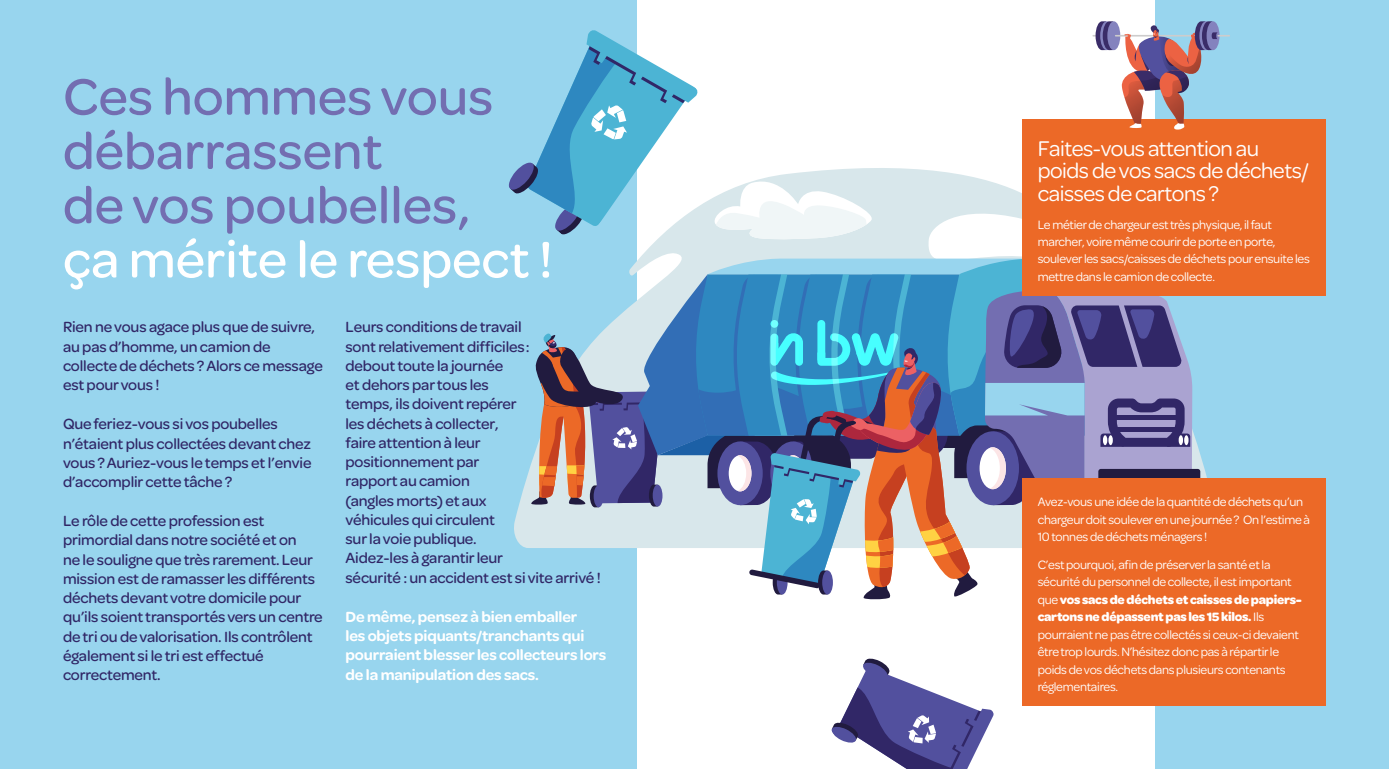
<style>
.page{position:relative;width:1389px;height:769px;background:#fff}
.page>*{position:absolute;margin:0;border:0;box-sizing:border-box;transform-origin:0 0}
.t1{font:500 54.25px/54.2px "Omnes";color:#736eb1}
.t2{font:500 54.25px "Omnes";color:#fff}
.t3{font:22.75px/22.8px "Omnes";letter-spacing:-.02em;color:#fff}
.t4{font:500 15.75px/19.2px "Omnes";letter-spacing:-.01em;color:#312767}
.t5{font:600 15.75px/19.2px "Omnes";letter-spacing:-.01em;color:#fff}
.t6{font:12.95px/17.5px "Omnes";letter-spacing:-.02em;color:#fff}
.s1{font-weight:700}
</style>
<div class="page">
<div style="left:0;top:0;width:636px;height:769px;background:#98d5ee"></div>
<div style="left:1156px;top:0;width:233px;height:769px;background:#98d5ee"></div>
<div style="left:1023px;top:119px;width:303px;height:177px;background:#ec6927"></div>
<div style="left:1023px;top:479px;width:303px;height:227px;background:#ec6927"></div>
<svg style="left:508px;top:21px;width:722px;height:579px"></svg>
<svg style="left:831px;top:658px;width:163px;height:111px"></svg>
<h1 class="t1" style="left:63px;top:66px;width:432px">Ces hommes vous débarrassent<br>de vos poubelles,</h1>
<h1 class="t2" style="left:63px;top:222px;width:491px">ça mérite le respect !</h1>
<p class="t4" style="left:63px;top:317px;width:261px">Rien ne vous agace plus que de suivre, au pas d’homme, un camion de collecte de déchets ? Alors ce message est pour vous !</p>
<p class="t4" style="left:63px;top:413px;width:250px">Que feriez-vous si vos poubelles n’étaient plus collectées devant chez vous ? Auriez-vous le temps et l’envie d’accomplir cette tâche ?</p>
<p class="t4" style="left:63px;top:510px;width:261px">Le rôle de cette profession est primordial dans notre société et on<br>ne le souligne que très rarement. Leur mission est de ramasser les différents déchets devant votre domicile pour qu’ils soient transportés vers un centre de tri ou de valorisation. Ils contrôlent également si le tri est effectué correctement.</p>
<p class="t4" style="left:346px;top:317px;width:257px">Leurs conditions de travail<br>sont relativement difficiles :<br>debout toute la journée<br>et dehors par tous les<br>temps, ils doivent repérer<br>les déchets à collecter,<br>faire attention à leur<br>positionnement par<br>rapport au camion<br>(angles morts) et aux<br>véhicules qui circulent<br>sur la voie publique.<br>Aidez-les à garantir leur<br>sécurité : un accident est si vite arrivé !</p>
<p class="t5" style="left:346px;top:606px;width:262px">De même, pensez à bien emballer<br>les objets piquants/tranchants qui pourraient blesser les collecteurs lors de la manipulation des sacs.</p>
<h2 class="t3" style="left:1038px;top:135px;width:273px">Faites-vous attention au poids de vos sacs de déchets/ caisses de cartons ?</h2>
<p class="t6" style="left:1038px;top:215px;width:274px">Le métier de chargeur est très physique, il faut marcher, voire même courir de porte en porte, soulever les sacs/caisses de déchets pour ensuite les mettre dans le camion de collecte.</p>
<p class="t6" style="left:1038px;top:492px;width:274px">Avez-vous une idée de la quantité de déchets qu’un chargeur doit soulever en une journée ? On l’estime à<br>10 tonnes de déchets ménagers !</p>
<p class="t6" style="left:1038px;top:555px;width:266px">C’est pourquoi, afin de préserver la santé et la sécurité du personnel de collecte, il est important que <span class="s1">vos sacs de déchets et caisses de papiers&shy;cartons ne dépassent pas les 15 kilos.</span> Ils pourraient ne pas être collectés si ceux-ci devaient être trop lourds. N’hésitez donc pas à répartir le poids de vos déchets dans plusieurs contenants réglementaires.</p>
</div>
